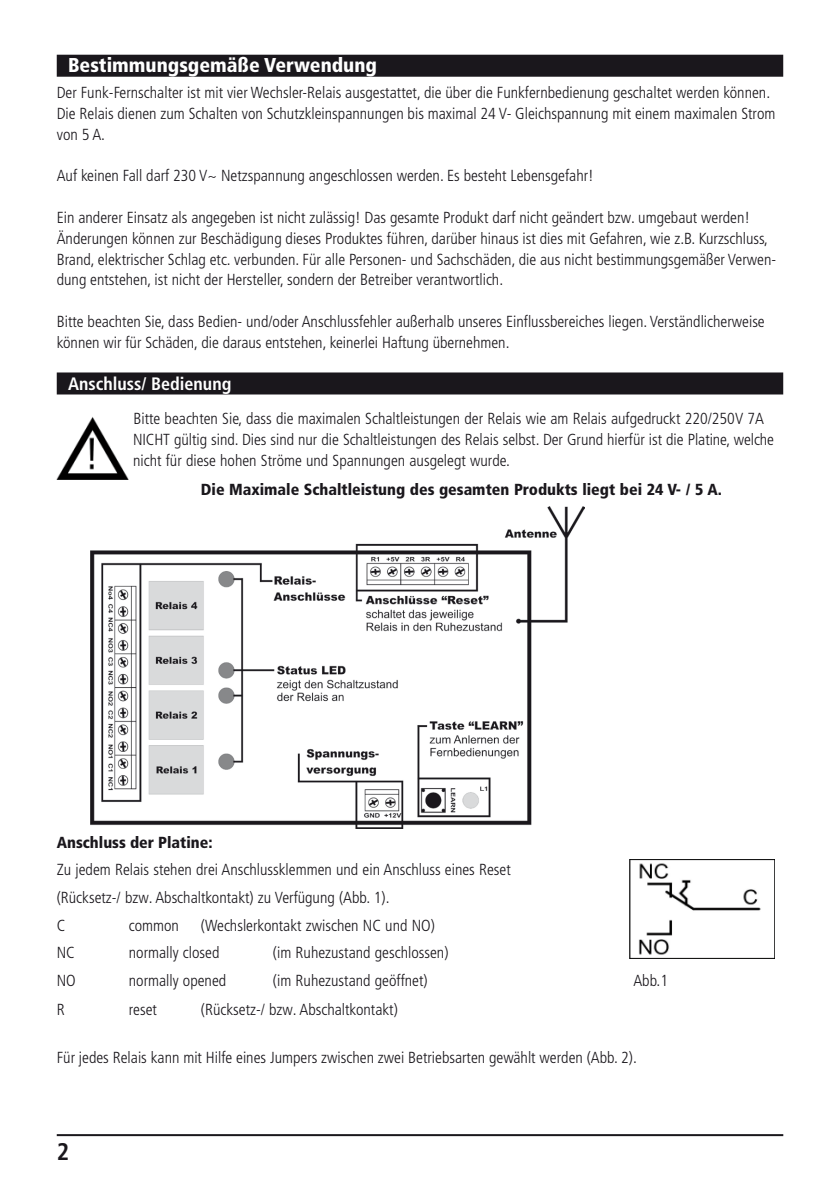
<style>
.page{position:relative;width:840px;height:1191px;background:#fff}
.page>*{position:absolute;margin:0;border:0;box-sizing:border-box;transform-origin:0 0}
.t1{font:700 condensed 24px "Frutiger LT Pro";color:#1a171c}
.t2{font:900 condensed 20px "Frutiger LT Pro";color:#fff}
.t3{font:700 condensed 18px "Frutiger LT Pro";color:#fff}
.t4{font:300 condensed 16px/20.8px "Frutiger LT Pro";color:#1a171c}
.t5{font:900 condensed 16px "Frutiger LT Pro";color:#1a171c}
</style>
<div class="page">
<hr style="left:57px;top:1134px;width:725px;height:2px;background:#1a171c">
<div style="left:57px;top:55px;width:725px;height:22px;background:#1a171c"></div>
<div style="left:57px;top:372px;width:725px;height:22px;background:#1a171c"></div>
<img style="left:57px;top:417px;width:72px;height:63px">
<img style="left:91px;top:506px;width:493px;height:322px">
<img style="left:629px;top:859px;width:144px;height:99px">
<p class="t2" style="left:68px;top:53px;width:310px">Bestimmungsgemäße Verwendung</p>
<p class="t4" style="left:57px;top:82px;width:719px">Der Funk-Fernschalter ist mit vier Wechsler-Relais ausgestattet, die über die Funkfernbedienung geschaltet werden können.<br>Die Relais dienen zum Schalten von Schutzkleinspannungen bis maximal 24 V- Gleichspannung mit einem maximalen Strom von 5 A.</p>
<p class="t4" style="left:57px;top:166px;width:538px">Auf keinen Fall darf 230 V~ Netzspannung angeschlossen werden. Es besteht Lebensgefahr!</p>
<p class="t4" style="left:57px;top:207px;width:720px">Ein anderer Einsatz als angegeben ist nicht zulässig! Das gesamte Produkt darf nicht geändert bzw. umgebaut werden!<br>Änderungen können zur Beschädigung dieses Produktes führen, darüber hinaus ist dies mit Gefahren, wie z.B. Kurzschluss, Brand, elektrischer Schlag etc. verbunden. Für alle Personen- und Sachschäden, die aus nicht bestimmungsgemäßer Verwen&shy;dung entstehen, ist nicht der Hersteller, sondern der Betreiber verantwortlich.</p>
<p class="t4" style="left:57px;top:311px;width:709px">Bitte beachten Sie, dass Bedien- und/oder Anschlussfehler außerhalb unseres Einflussbereiches liegen. Verständlicherweise können wir für Schäden, die daraus entstehen, keinerlei Haftung übernehmen.</p>
<p class="t3" style="left:68px;top:372px;width:165px">Anschluss/ Bedienung</p>
<p class="t4" style="left:133px;top:409px;width:642px">Bitte beachten Sie, dass die maximalen Schaltleistungen der Relais wie am Relais aufgedruckt 220/250V 7A<br>NICHT gültig sind. Dies sind nur die Schaltleistungen des Relais selbst. Der Grund hierfür ist die Platine, welche nicht für diese hohen Ströme und Spannungen ausgelegt wurde.</p>
<p class="t5" style="left:201px;top:480px;width:522px">Die Maximale Schaltleistung des gesamten Produkts liegt bei 24 V- / 5 A.</p>
<p class="t5" style="left:57px;top:832px;width:157px">Anschluss der Platine:</p>
<p class="t4" style="left:57px;top:856px;width:455px;line-height:27.8px">Zu jedem Relais stehen drei Anschlussklemmen und ein Anschluss eines Reset (Rücksetz-/ bzw. Abschaltkontakt) zu Verfügung (Abb. 1).<br>C</p>
<p class="t4" style="left:129px;top:915px;width:52px">common</p>
<p class="t4" style="left:201px;top:915px;width:235px">(Wechslerkontakt zwischen NC und NO)</p>
<p class="t4" style="left:57px;top:942px;width:20px">NC</p>
<p class="t4" style="left:129px;top:942px;width:92px">normally closed</p>
<p class="t4" style="left:273px;top:942px;width:177px">(im Ruhezustand geschlossen)</p>
<p class="t4" style="left:57px;top:970px;width:20px">NO</p>
<p class="t4" style="left:129px;top:970px;width:99px">normally opened</p>
<p class="t4" style="left:273px;top:970px;width:156px">(im Ruhezustand geöffnet)</p>
<p class="t4" style="left:633px;top:970px;width:36px">Abb.1</p>
<p class="t4" style="left:57px;top:998px;width:9px">R</p>
<p class="t4" style="left:129px;top:998px;width:30px">reset</p>
<p class="t4" style="left:201px;top:998px;width:198px">(Rücksetz-/ bzw. Abschaltkontakt)</p>
<p class="t4" style="left:57px;top:1047px;width:581px">Für jedes Relais kann mit Hilfe eines Jumpers zwischen zwei Betriebsarten gewählt werden (Abb. 2).</p>
<h1 class="t1" style="left:57px;top:1137px;width:14px">2</h1>
</div>
